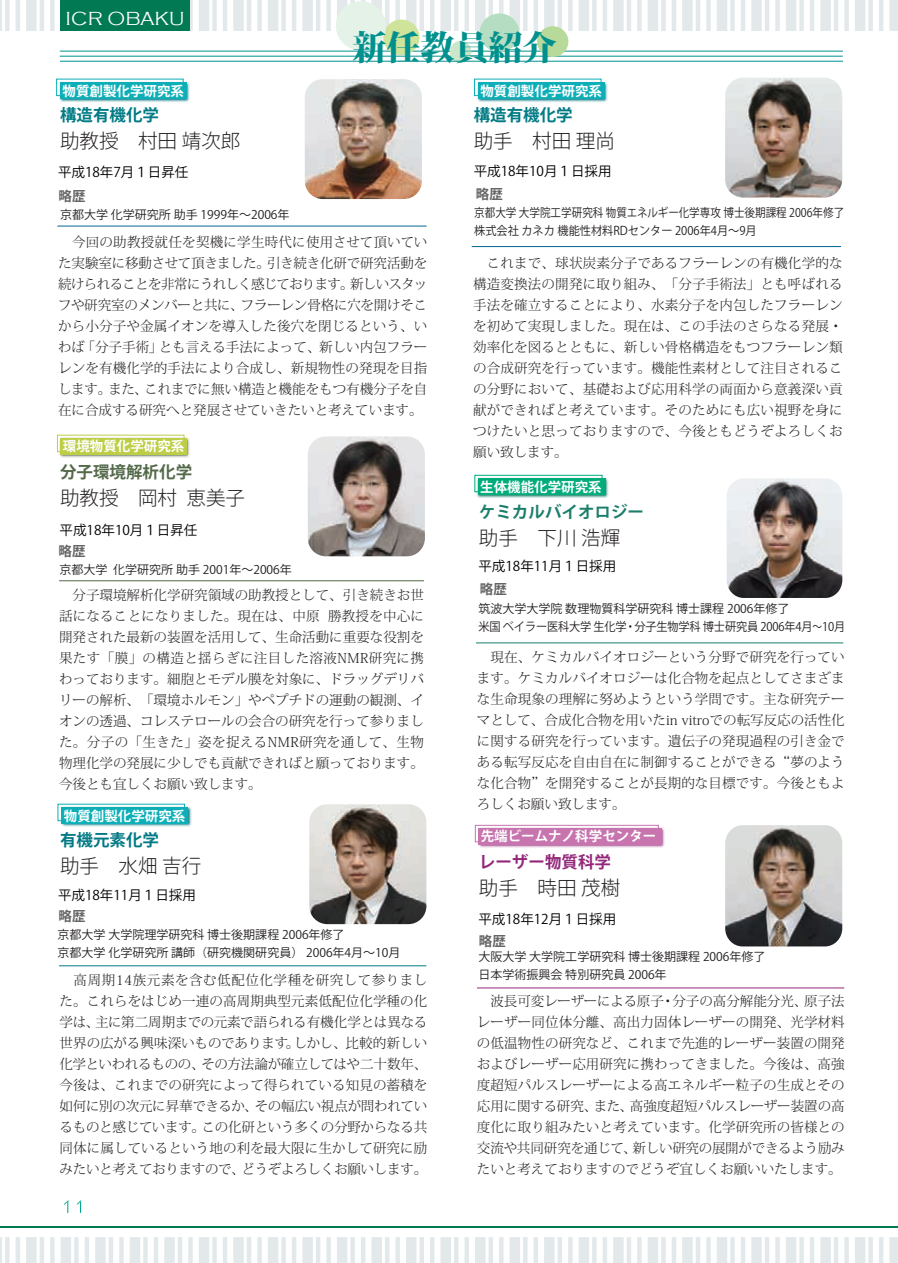
<style>
.page{position:relative;width:898px;height:1263px;background:#fff}
.page>*{position:absolute;margin:0;border:0;box-sizing:border-box;transform-origin:0 0}
.t1{font:800 34.05px "Koz Min Std";color:#00918e}
.t2{font:300 19.5px "Koz Go Std";color:#231f20}
.t3{font:300 19.5px "Copperplate Gothic";color:#fff}
.t4{font:700 16.5px "Koz Go Std";color:#007a84}
.t5{font:700 16.5px "Koz Go Std";color:#1b7e6a}
.t6{font:700 16.5px "Koz Go Std";color:#93287b}
.t7{font:700 16.5px "Koz Go Std";color:#536949}
.t8{font:300 13.5px/21px "Koz Min Std";color:#231f20;text-align:justify}
.t9{font:13.5px "Koz Go Std";color:#000}
.t10{font:700 13.5px "Koz Go Std";color:#fff}
.t11{font:700 13.5px "Koz Go Std";color:#666}
.t12{font:12px/18px "Koz Go Std";color:#231f20}
.t13{font:12px/18px "Koz Go Std";color:#231f20;scale:.88 1}
</style>
<div class="page">
<svg style="left:0;top:0;width:897px;height:31px"></svg>
<div style="left:60px;top:0;width:129px;height:31px;background:#017952"></div>
<svg style="left:0;top:1237px;width:897px;height:26px"></svg>
<hr style="left:60px;top:56px;width:782px;height:1px;background:#00918e">
<hr style="left:60px;top:51px;width:782px;height:1px;background:#00918e">
<div style="left:383px;top:20px;width:36px;height:35px;background:#d0e39a;border-radius:50%"></div>
<div style="left:336px;top:1px;width:50px;height:50px;background:#e4f2e8;border-radius:50%"></div>
<div style="left:479px;top:13px;width:40px;height:39px;background:#b4ddc1;border-radius:50%"></div>
<div style="left:537px;top:26px;width:31px;height:31px;background:#b7da9b;border-radius:50%"></div>
<hr style="left:60px;top:61px;width:782px;height:1px;background:#00918e">
<img style="left:890px;top:6px;width:7px;height:25px">
<img style="left:305px;top:79px;width:117px;height:120px;border-radius:18px">
<img style="left:308px;top:436px;width:117px;height:120px;border-radius:18px">
<img style="left:309px;top:804px;width:117px;height:120px;border-radius:18px">
<img style="left:725px;top:78px;width:117px;height:120px;border-radius:18px">
<img style="left:726px;top:478px;width:116px;height:120px;border-radius:18px">
<img style="left:725px;top:825px;width:117px;height:121px;border-radius:18px">
<hr style="left:477px;top:988px;width:367px;height:1px;background:#93287b">
<hr style="left:0;top:1227px;width:897px;height:1px;background:#017952">
<img style="left:56px;top:434px;width:134px;height:24px">
<div style="left:61px;top:438px;width:126px;height:17px;background:#bdce46"></div>
<hr style="left:471px;top:246px;width:369px;height:1px;background:#016690">
<img style="left:57px;top:803px;width:135px;height:24px">
<div style="left:61px;top:807px;width:127px;height:17px;background:#0cafb8"></div>
<img style="left:474px;top:474px;width:135px;height:24px">
<div style="left:474px;top:475px;width:128px;height:17px;border:1px solid #00ac7c"></div>
<div style="left:478px;top:478px;width:127px;height:17px;background:#00ac7c"></div>
<img style="left:426px;top:820px;width:239px;height:80px">
<div style="left:475px;top:825px;width:183px;height:17px;border:1px solid #c774af"></div>
<div style="left:478px;top:828px;width:183px;height:17px;background:#c774af"></div>
<hr style="left:57px;top:226px;width:369px;height:1px;background:#016690">
<hr style="left:59px;top:580px;width:365px;height:1px;background:#536949">
<hr style="left:59px;top:965px;width:367px;height:1px;background:#007a84">
<hr style="left:476px;top:643px;width:367px;height:1px;background:#1b7e6a">
<svg style="left:64px;top:1200px;width:4px;height:13px"></svg>
<svg style="left:77px;top:1200px;width:4px;height:13px"></svg>
<img style="left:8px;top:30px;width:234px;height:72px">
<div style="left:60px;top:82px;width:126px;height:17px;background:#0cafb8"></div>
<img style="left:425px;top:30px;width:234px;height:72px">
<div style="left:477px;top:82px;width:127px;height:17px;background:#0cafb8"></div>
<h2 class="t3" style="left:66px;top:8px;width:120px">ICR OBAKU</h2>
<h1 class="t1" style="left:352px;top:25px;width:206px">新任教員紹介</h1>
<p class="t10" style="left:62px;top:82px;width:123px">物質創製化学研究系</p>
<p class="t10" style="left:480px;top:82px;width:123px">物質創製化学研究系</p>
<p class="t4" style="left:60px;top:104px;width:101px">構造有機化学</p>
<h2 class="t2" style="left:60px;top:128px;width:182px">助教授 村田靖次郎</h2>
<p class="t9" style="left:58px;top:163px;width:132px">平成18年7月１日昇任</p>
<p class="t12" style="left:60px;top:206px;width:231px">京都大学化学研究所助手 1999年～2006年</p>
<p class="t11" style="left:59px;top:187px;width:28px">略歴</p>
<p class="t8" style="left:58px;top:231px;width:371px;text-indent:14px">今回の助教授就任を契機に学生時代に使用させて頂いていた実験室に移動させて頂きました。引き続き化研で研究活動を続けられることを非常にうれしく感じております。新しいスタッフや研究室のメンバーと共に、フラーレン骨格に穴を開けそこから小分子や金属イオンを導入した後穴を閉じるという、いわば「分子手術」とも言える手法によって、新しい内包フラーレンを有機化学的手法により合成し、新規物性の発現を目指します。また、これまでに無い構造と機能をもつ有機分子を自在に合成する研究へと発展させていきたいと考えています。</p>
<p class="t10" style="left:63px;top:437px;width:123px">環境物質化学研究系</p>
<p class="t7" style="left:60px;top:461px;width:133px">分子環境解析化学</p>
<h2 class="t2" style="left:60px;top:485px;width:186px">助教授 岡村恵美子</h2>
<p class="t9" style="left:60px;top:521px;width:139px">平成18年10月１日昇任</p>
<p class="t11" style="left:59px;top:542px;width:28px">略歴</p>
<p class="t12" style="left:60px;top:561px;width:234px">京都大学化学研究所助手 2001年～2006年</p>
<p class="t8" style="left:59px;top:584px;width:366px;text-indent:14px">分子環境解析化学研究領域の助教授として、引き続きお世話になることになりました。現在は、中原 勝教授を中心に開発された最新の装置を活用して、生命活動に重要な役割を果たす「膜」の構造と揺らぎに注目した溶液NMR研究に携わっております。細胞とモデル膜を対象に、ドラッグデリバリーの解析、「環境ホルモン」やペプチドの運動の観測、イオンの透過、コレステロールの会合の研究を行って参りました。分子の「生きた」姿を捉えるNMR研究を通して、生物物理化学の発展に少しでも貢献できればと願っております。今後とも宜しくお願い致します。</p>
<p class="t10" style="left:64px;top:807px;width:123px">物質創製化学研究系</p>
<p class="t4" style="left:60px;top:829px;width:101px">有機元素化学</p>
<h2 class="t2" style="left:60px;top:853px;width:143px">助手 水畑吉行</h2>
<p class="t9" style="left:58px;top:887px;width:139px">平成18年11月１日採用</p>
<p class="t12" style="left:58px;top:926px;width:344px">京都大学大学院理学研究科博士後期課程 2006年修了<br>京都大学化学研究所講師（研究機関研究員） 2006年4月～10月</p>
<p class="t11" style="left:59px;top:907px;width:28px">略歴</p>
<p class="t8" style="left:60px;top:969px;width:369px;text-indent:14px">高周期14族元素を含む低配位化学種を研究して参りました。これらをはじめ一連の高周期典型元素低配位化学種の化学は、主に第二周期までの元素で語られる有機化学とは異なる世界の広がる興味深いものであります。しかし、比較的新しい化学といわれるものの、その方法論が確立してはや二十数年、今後は、これまでの研究によって得られている知見の蓄積を如何に別の次元に昇華できるか、その幅広い視点が問われているものと感じています。この化研という多くの分野からなる共同体に属しているという地の利を最大限に生かして研究に励みたいと考えておりますので、どうぞよろしくお願いします。</p>
<p class="t4" style="left:473px;top:105px;width:100px">構造有機化学</p>
<h2 class="t2" style="left:473px;top:129px;width:143px">助手 村田理尚</h2>
<p class="t9" style="left:473px;top:162px;width:139px">平成18年10月１日採用</p>
<p class="t11" style="left:476px;top:185px;width:28px">略歴</p>
<p class="t13" style="left:474px;top:204px;width:422px">京都大学大学院工学研究科物質エネルギー化学専攻博士後期課程 2006年修了株式会社カネカ機能性材料RDセンター 2006年4月～9月</p>
<p class="t8" style="left:473px;top:253px;width:371px;text-indent:14px">これまで、球状炭素分子であるフラーレンの有機化学的な構造変換法の開発に取り組み、「分子手術法」とも呼ばれる手法を確立することにより、水素分子を内包したフラーレンを初めて実現しました。現在は、この手法のさらなる発展・効率化を図るとともに、新しい骨格構造をもつフラーレン類の合成研究を行っています。機能性素材として注目されるこの分野において、基礎および応用科学の両面から意義深い貢献ができればと考えています。そのためにも広い視野を身につけたいと思っておりますので、今後ともどうぞよろしくお願い致します。</p>
<p class="t10" style="left:480px;top:478px;width:123px">生体機能化学研究系</p>
<p class="t5" style="left:478px;top:501px;width:166px">ケミカルバイオロジー</p>
<h2 class="t2" style="left:478px;top:525px;width:143px">助手 下川浩輝</h2>
<p class="t9" style="left:478px;top:558px;width:139px">平成18年11月１日採用</p>
<p class="t11" style="left:480px;top:580px;width:28px">略歴</p>
<p class="t12" style="left:478px;top:600px;width:368px">筑波大学大学院数理物質科学研究科博士課程 2006年修了<br>米国ベイラー医科大学生化学・分子生物学科博士研究員 2006年4月～10月</p>
<p class="t8" style="left:476px;top:647px;width:369px;text-indent:14px">現在、ケミカルバイオロジーという分野で研究を行っています。ケミカルバイオロジーは化合物を起点としてさまざまな生命現象の理解に努めようという学問です。主な研究テーマとして、合成化合物を用いたin vitroでの転写反応の活性化に関する研究を行っています。遺伝子の発現過程の引き金である転写反応を自由自在に制御することができる“夢のような化合物”を開発することが長期的な目標です。今後ともよろしくお願い致します。</p>
<p class="t10" style="left:480px;top:828px;width:177px">先端ビームナノ科学センター</p>
<p class="t6" style="left:478px;top:852px;width:133px">レーザー物質科学</p>
<h2 class="t2" style="left:478px;top:876px;width:143px">助手 時田茂樹</h2>
<p class="t9" style="left:478px;top:910px;width:139px">平成18年12月１日採用</p>
<p class="t11" style="left:479px;top:932px;width:28px">略歴</p>
<p class="t12" style="left:478px;top:948px;width:288px">大阪大学大学院工学研究科博士後期課程 2006年修了日本学術振興会特別研究員 2006年</p>
<p class="t8" style="left:476px;top:991px;width:369px;text-indent:14px">波長可変レーザーによる原子・分子の高分解能分光、原子法レーザー同位体分離、高出力固体レーザーの開発、光学材料の低温物性の研究など、これまで先進的レーザー装置の開発およびレーザー応用研究に携わってきました。今後は、高強度超短パルスレーザーによる高エネルギー粒子の生成とその応用に関する研究、また、高強度超短パルスレーザー装置の高度化に取り組みたいと考えています。化学研究所の皆様との交流や共同研究を通じて、新しい研究の展開ができるよう励みたいと考えておりますのでどうぞ宜しくお願いいたします。</p>
</div>
